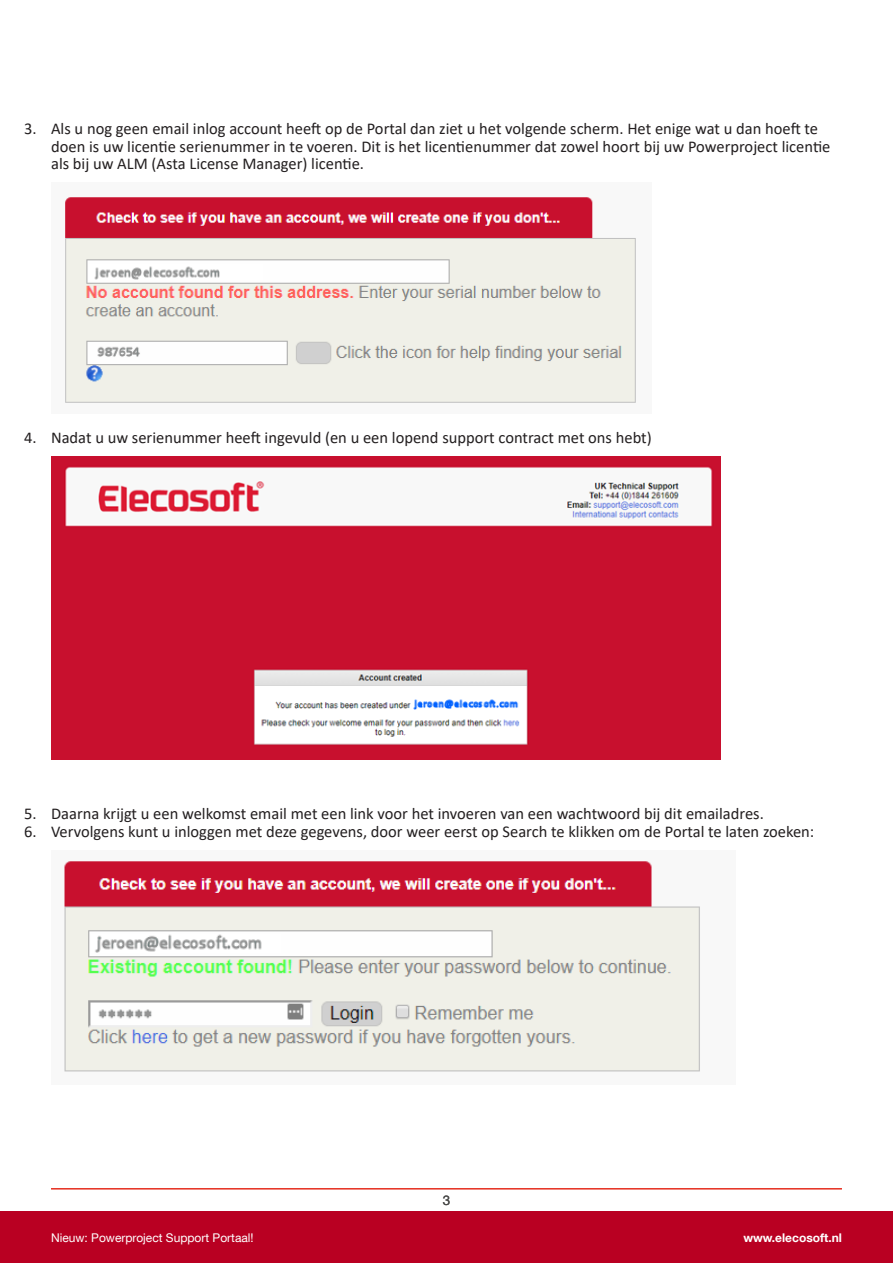
<style>
.page{position:relative;width:893px;height:1263px;background:#fff}
.page>*{position:absolute;margin:0;border:0;box-sizing:border-box;transform-origin:0 0}
.t1{font:16.5px/17.9px "Calibri";color:#231f20}
.t2{font:13.5px "Helvetica Neue LT Com";color:#4a4a49}
.t3{font:12px "Helvetica Neue LT Com";color:#fff}
.t4{font:700 12px "Helvetica Neue LT Com";color:#fff}
</style>
<div class="page">
<div style="left:0;top:1212px;width:893px;height:51px;background:#b90022"></div>
<img style="left:65px;top:197px;width:571px;height:206px">
<img style="left:51px;top:456px;width:669px;height:303px">
<img style="left:64px;top:861px;width:636px;height:211px">
<hr style="left:51px;top:1188px;width:791px;height:1px;background:#e42313">
<p class="t1" style="left:51px;top:119px;width:781px;text-indent:-27px">3. Als u nog geen email inlog account heeft op de Portal dan ziet u het volgende scherm. Het enige wat u dan hoeft te doen is uw licentie serienummer in te voeren. Dit is het licentienummer dat zowel hoort bij uw Powerproject licentie als bij uw ALM (Asta License Manager) licentie.</p>
<p class="t1" style="left:24px;top:428px;width:629px">4. Nadat u uw serienummer heeft ingevuld (en u een lopend support contract met ons hebt)</p>
<p class="t1" style="left:24px;top:804px;width:741px">5. Daarna krijgt u een welkomst email met een link voor het invoeren van een wachtwoord bij dit emailadres.</p>
<p class="t1" style="left:24px;top:822px;width:792px">6. Vervolgens kunt u inloggen met deze gegevens, door weer eerst op Search te klikken om de Portal te laten zoeken:</p>
<p class="t2" style="left:443px;top:1192px;width:9px">3</p>
<p class="t3" style="left:51px;top:1230px;width:204px">Nieuw: Powerproject Support Portaal!</p>
<p class="t4" style="left:741px;top:1229px;width:100px">www.elecosoft.nl</p>
<p class="t4" style="left:743px;top:1230px;width:100px">www.elecosoft.nl</p>
<p class="t3" style="left:51px;top:1230px;width:139px">Top 10 Nieuw in v rsie 15</p>
</div>
